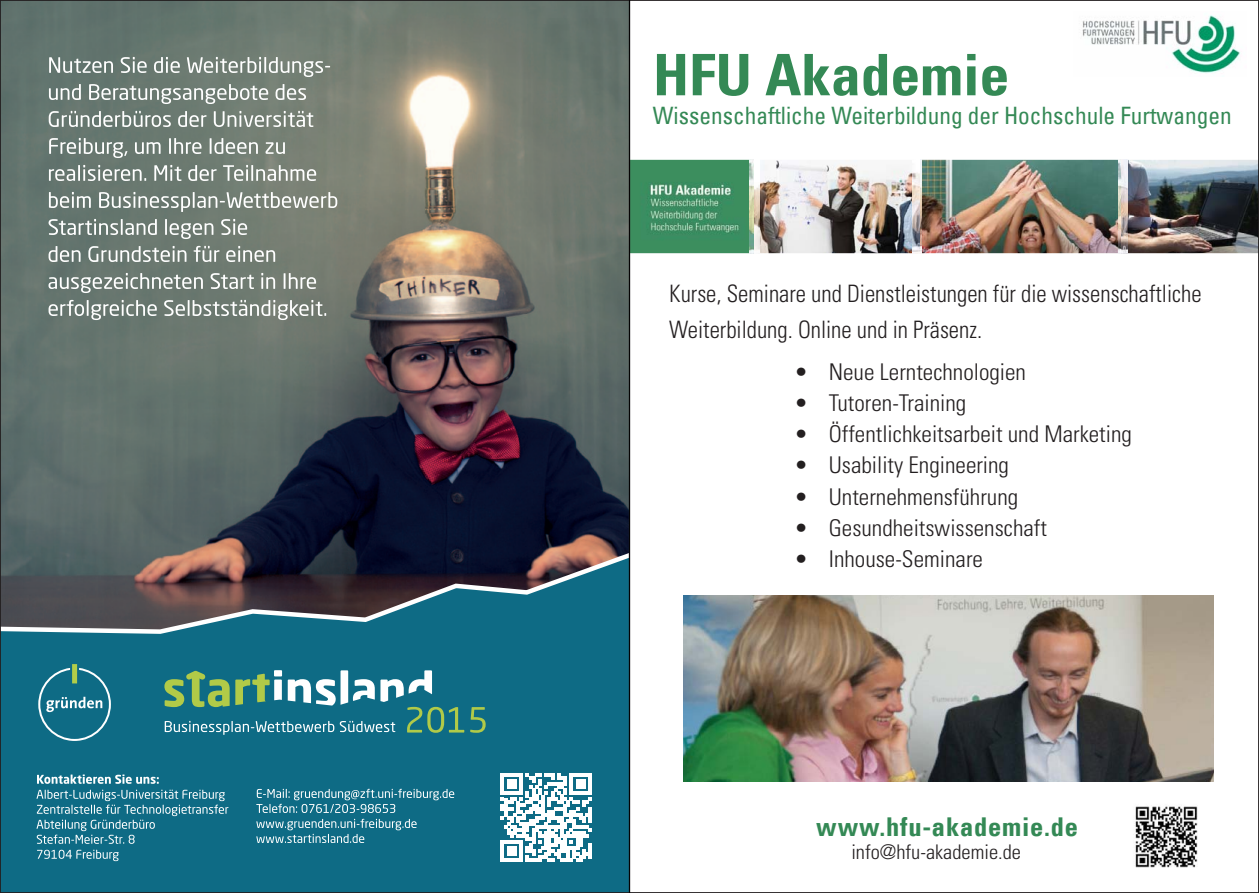
<style>
.page{position:relative;width:1259px;height:893px;background:#fff}
.page>*{position:absolute;margin:0;border:0;box-sizing:border-box;transform-origin:0 0}
.t1{font:700 condensed 57.3px "Univers LT";color:#348955;scale:1.04 1}
.t2{font:700 condensed 25.95px "Univers LT";letter-spacing:.03em;color:#348955}
.t3{font:300 condensed 24px/36px "Univers LT Std";color:#231f20;scale:.96 1}
.t4{font:condensed 24px "Univers";color:#348955}
.t5{font:300 condensed 23.1px "Univers LT Std";color:#231f20}
.t6{font:300 condensed 20.1px "Univers LT Std";color:#231f20}
</style>
<div class="page">
<img style="left:1082px;top:15px;width:158px;height:58px">
<img style="left:1135px;top:805px;width:63px;height:63px">
<img style="left:683px;top:595px;width:530px;height:186px">
<img style="left:1127px;top:160px;width:130px;height:93px">
<img style="left:631px;top:160px;width:496px;height:93px">
<img style="left:912px;top:160px;width:9px;height:93px">
<img style="left:1118px;top:160px;width:2px;height:93px">
<img style="left:749px;top:160px;width:10px;height:93px">
<img style="left:2px;top:2px;width:625px;height:535px">
<svg style="left:2px;top:537px;width:625px;height:354px;background:#206176"></svg>
<svg style="left:49px;top:300px;width:277px;height:20px;background:#8e9891"></svg>
<svg style="left:49px;top:273px;width:267px;height:20px;background:#8b968f"></svg>
<svg style="left:49px;top:246px;width:226px;height:16px;background:#929c95"></svg>
<svg style="left:49px;top:219px;width:198px;height:20px;background:#8b9690"></svg>
<svg style="left:49px;top:192px;width:288px;height:20px;background:#8f9992"></svg>
<svg style="left:49px;top:165px;width:267px;height:16px;background:#959f98"></svg>
<svg style="left:49px;top:138px;width:236px;height:20px;background:#8b968f"></svg>
<svg style="left:49px;top:111px;width:264px;height:16px;background:#949f98"></svg>
<svg style="left:49px;top:84px;width:257px;height:20px;background:#8e9992"></svg>
<svg style="left:49px;top:57px;width:281px;height:20px;background:#8d9891"></svg>
<svg style="left:470px;top:707px;width:15px;height:26px"></svg>
<svg style="left:164px;top:670px;width:300px;height:65px;background:#438b90"></svg>
<svg style="left:37px;top:850px;width:82px;height:11px"></svg>
<svg style="left:36px;top:790px;width:192px;height:54px;background:#308096"></svg>
<svg style="left:37px;top:774px;width:122px;height:10px"></svg>
<svg style="left:256px;top:819px;width:161px;height:24px;background:#38859a"></svg>
<svg style="left:256px;top:789px;width:198px;height:24px;background:#3a869b"></svg>
<svg style="left:38px;top:664px;width:73px;height:77px;background:#2e7e93"></svg>
<svg style="left:501px;top:773px;width:90px;height:89px"></svg>
<hr style="left:588px;top:843px;width:3px;height:16px;background:#fff">
<hr style="left:629px;top:0;width:1px;height:893px;background:#231f20">
<h1 class="t1" style="left:653px;top:40px;width:344px">HFU Akademie</h1>
<p class="t4" style="left:653px;top:100px;width:580px">Wissenschaftliche Weiterbildung der Hochschule Furtwangen</p>
<p class="t3" style="left:669px;top:276px;width:556px">Kurse, Seminare und Dienstleistungen für die wissenschaftliche<br>Weiterbildung. Online und in Präsenz.</p>
<p class="t5" style="left:794px;top:358px;width:233px">• Neue Lerntechnologien</p>
<p class="t5" style="left:794px;top:389px;width:174px">• Tutoren-Training</p>
<p class="t5" style="left:794px;top:420px;width:339px">• Öffentlichkeitsarbeit und Marketing</p>
<p class="t5" style="left:794px;top:451px;width:216px">• Usability Engineering</p>
<p class="t5" style="left:794px;top:483px;width:225px">• Unternehmensführung</p>
<p class="t5" style="left:794px;top:514px;width:254px">• Gesundheitswissenschaft</p>
<p class="t5" style="left:794px;top:545px;width:190px">• Inhouse-Seminare</p>
<p class="t2" style="left:816px;top:811px;width:263px">www.hfu-akademie.de</p>
<p class="t6" style="left:851px;top:840px;width:171px">info@hfu-akademie.de</p>
</div>
